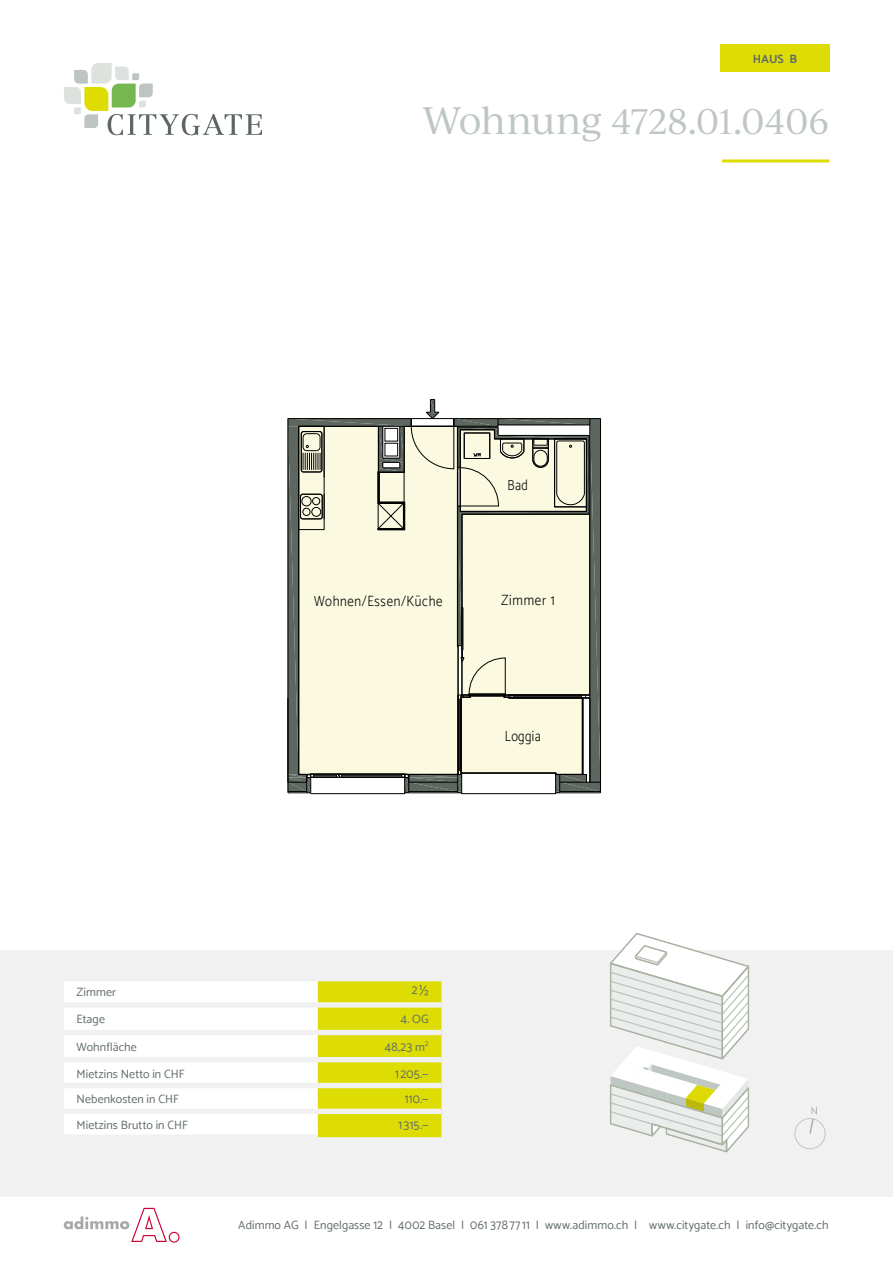
<style>
.page{position:relative;width:893px;height:1263px;background:#fff}
.page>*{position:absolute;margin:0;border:0;box-sizing:border-box;transform-origin:0 0}
.t1{font:34.2px "Ivy Journal";letter-spacing:-.01em;color:#bfc7c2}
.t2{font:300 14.85px "Catamaran";letter-spacing:.05em;color:#000;scale:.87 1}
.t3{font:300 14.85px "Catamaran";letter-spacing:.05em;color:#000;scale:.89 1}
.t4{font:300 14.85px "Catamaran";letter-spacing:.05em;color:#000;scale:.84 1}
.t5{font:300 14.85px "Catamaran";letter-spacing:.05em;color:#000;scale:.83 1}
.t6{font:13.2px "Catamaran";letter-spacing:.025em;color:#616d66;scale:.91 1}
.t7{font:12px "Catamaran";letter-spacing:.01em;color:#616d66}
.t8{font:700 12px "Catamaran";color:#616d66}
.s1{font-size:36.75px}
.s2{font-size:12px}
.s3{font-size:13.2px}
</style>
<div class="page">
<div style="left:0;top:950px;width:893px;height:247px;background:#f2f1f1"></div>
<div style="left:720px;top:45px;width:109px;height:27px;background:#dddc04"></div>
<hr style="left:722px;top:159px;width:107px;height:3px;background:#dddc00">
<svg style="left:64px;top:1208px;width:116px;height:34px"></svg>
<svg style="left:64px;top:981px;width:377px;height:156px"></svg>
<div style="left:64px;top:1002px;width:254px;height:5px;background:#f2f1f1"></div>
<div style="left:318px;top:1002px;width:123px;height:5px;background:#f2f1f1"></div>
<div style="left:64px;top:1030px;width:254px;height:5px;background:#f2f1f1"></div>
<div style="left:318px;top:1030px;width:123px;height:5px;background:#f2f1f1"></div>
<div style="left:64px;top:1057px;width:254px;height:5px;background:#f2f1f1"></div>
<div style="left:318px;top:1057px;width:123px;height:5px;background:#f2f1f1"></div>
<div style="left:64px;top:1083px;width:254px;height:5px;background:#f2f1f1"></div>
<div style="left:318px;top:1083px;width:123px;height:5px;background:#f2f1f1"></div>
<div style="left:64px;top:1109px;width:254px;height:5px;background:#f2f1f1"></div>
<div style="left:318px;top:1109px;width:123px;height:5px;background:#f2f1f1"></div>
<div style="left:64px;top:1134px;width:254px;height:6px;background:#f2f1f1"></div>
<svg style="left:794px;top:1107px;width:32px;height:42px"></svg>
<svg style="left:610px;top:933px;width:140px;height:220px"></svg>
<hr style="left:600px;top:419px;width:1px;height:374px;background:#000">
<svg style="left:288px;top:399px;width:312px;height:395px;background:#dcdcc9"></svg>
<svg style="left:64px;top:63px;width:197px;height:72px"></svg>
<p class="t8" style="left:753px;top:52px;width:46px">HAUS B</p>
<h1 class="t1" style="left:422px;top:97px;width:409px"><span class="s1">Wohnung</span> 4728<span class="s1">.</span>01<span class="s1">.</span>0406</h1>
<p class="t2" style="left:314px;top:592px;width:149px">Wohnen/Essen/Küche</p>
<p class="t5" style="left:508px;top:476px;width:26px">Bad</p>
<p class="t3" style="left:501px;top:591px;width:62px">Zimmer 1</p>
<p class="t4" style="left:505px;top:727px;width:44px">Loggia</p>
<p class="t7" style="left:77px;top:985px;width:41px">Zimmer</p>
<p class="t6" style="left:412px;top:982px;width:20px">2<span class="s2">½</span></p>
<p class="t7" style="left:77px;top:1012px;width:30px">Etage</p>
<p class="t7" style="left:401px;top:1012px;width:30px"><span class="s3">4</span>. OG</p>
<p class="t7" style="left:77px;top:1039px;width:62px">Wohnfläche</p>
<p class="t6" style="left:385px;top:1038px;width:50px">48<span class="s2">,</span>23 <span class="s2">m</span><sup>2</sup></p>
<p class="t7" style="left:77px;top:1066px;width:110px">Mietzins Netto in CHF</p>
<p class="t6" style="left:395px;top:1065px;width:38px">1 205<span class="s2">.—</span></p>
<p class="t7" style="left:77px;top:1092px;width:104px">Nebenkosten in CHF</p>
<p class="t6" style="left:405px;top:1091px;width:28px">110<span class="s2">.—</span></p>
<p class="t7" style="left:77px;top:1118px;width:113px">Mietzins Brutto in CHF</p>
<p class="t6" style="left:398px;top:1117px;width:35px">1315<span class="s2">.—</span></p>
<p class="t7" style="left:238px;top:1217px;width:592px">Adimmo AG | Engelgasse <span class="s3">12</span> | <span class="s3">4002</span> Basel | <span class="s3">061 378 77 11</span> | www.adimmo.ch | www.citygate.ch | info@citygate.ch</p>
</div>
